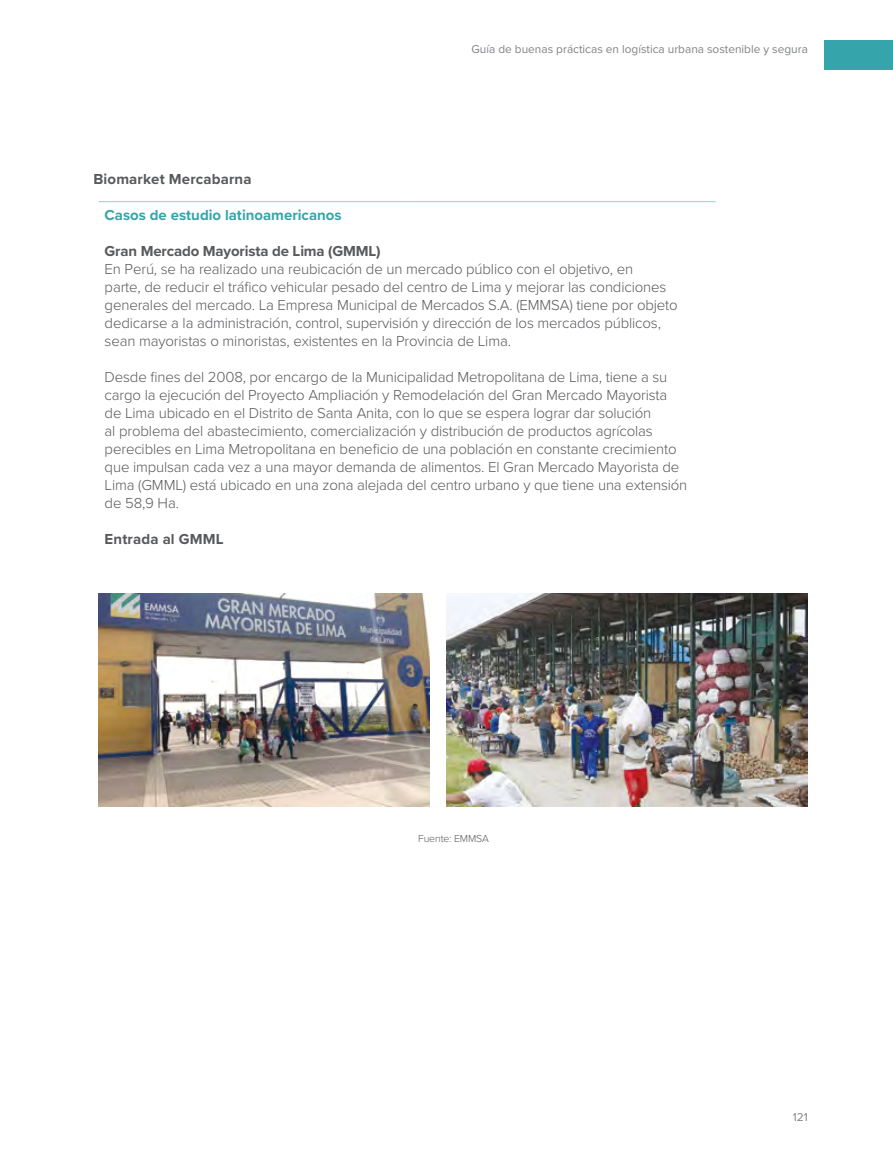
<style>
.page{position:relative;width:893px;height:1149px;background:#fff}
.page>*{position:absolute;margin:0;border:0;box-sizing:border-box;transform-origin:0 0}
.t1{font:300 15px/18px "Proxima Nova";letter-spacing:-.01em;color:#58595b}
.t2{font:700 15px "Proxima Nova";letter-spacing:-.01em;color:#58595b}
.t3{font:700 15px "Proxima Nova";letter-spacing:.01em;color:#58595b}
.t4{font:700 15px "Proxima Nova";color:#35a4ab}
.t5{font:11.85px "Proxima Nova";color:#808285}
.t6{font:300 10.5px "Proxima Nova";letter-spacing:-.01em;color:#58595b}
</style>
<div class="page">
<div style="left:824px;top:40px;width:69px;height:30px;background:#35a4ab"></div>
<hr style="left:99px;top:201px;width:308px;height:1px;background:#9acbde">
<hr style="left:412px;top:201px;width:304px;height:1px;background:#9acbde">
<img style="left:446px;top:593px;width:362px;height:213px">
<img style="left:99px;top:593px;width:330px;height:213px">
<p class="t3" style="left:94px;top:168px;width:160px">Biomarket Mercabarna</p>
<p class="t5" style="left:471px;top:40px;width:338px">Guía de buenas prácticas en logística urbana sostenible y segura</p>
<p class="t4" style="left:105px;top:203px;width:238px">Casos de estudio latinoamericanos</p>
<p class="t2" style="left:105px;top:239px;width:278px">Gran Mercado Mayorista de Lima (GMML)</p>
<p class="t1" style="left:105px;top:259px;width:575px">En Perú, se ha realizado una reubicación de un mercado público con el objetivo, en<br>parte, de reducir el tráfico vehicular pesado del centro de Lima y mejorar las condiciones generales del mercado. La Empresa Municipal de Mercados S.A. (EMMSA) tiene por objeto dedicarse a la administración, control, supervisión y dirección de los mercados públicos, sean mayoristas o minoristas, existentes en la Provincia de Lima.</p>
<p class="t1" style="left:105px;top:367px;width:584px">Desde fines del 2008, por encargo de la Municipalidad Metropolitana de Lima, tiene a su cargo la ejecución del Proyecto Ampliación y Remodelación del Gran Mercado Mayorista de Lima ubicado en el Distrito de Santa Anita, con lo que se espera lograr dar solución<br>al problema del abastecimiento, comercialización y distribución de productos agrícolas perecibles en Lima Metropolitana en beneficio de una población en constante crecimiento que impulsan cada vez a una mayor demanda de alimentos. El Gran Mercado Mayorista de Lima (GMML) está ubicado en una zona alejada del centro urbano y que tiene una extensión de 58,9 Ha.</p>
<p class="t3" style="left:105px;top:527px;width:120px">Entrada al GMML</p>
<p class="t6" style="left:418px;top:830px;width:72px">Fuente: EMMSA</p>
<p class="t5" style="left:793px;top:1107px;width:16px">121</p>
</div>
